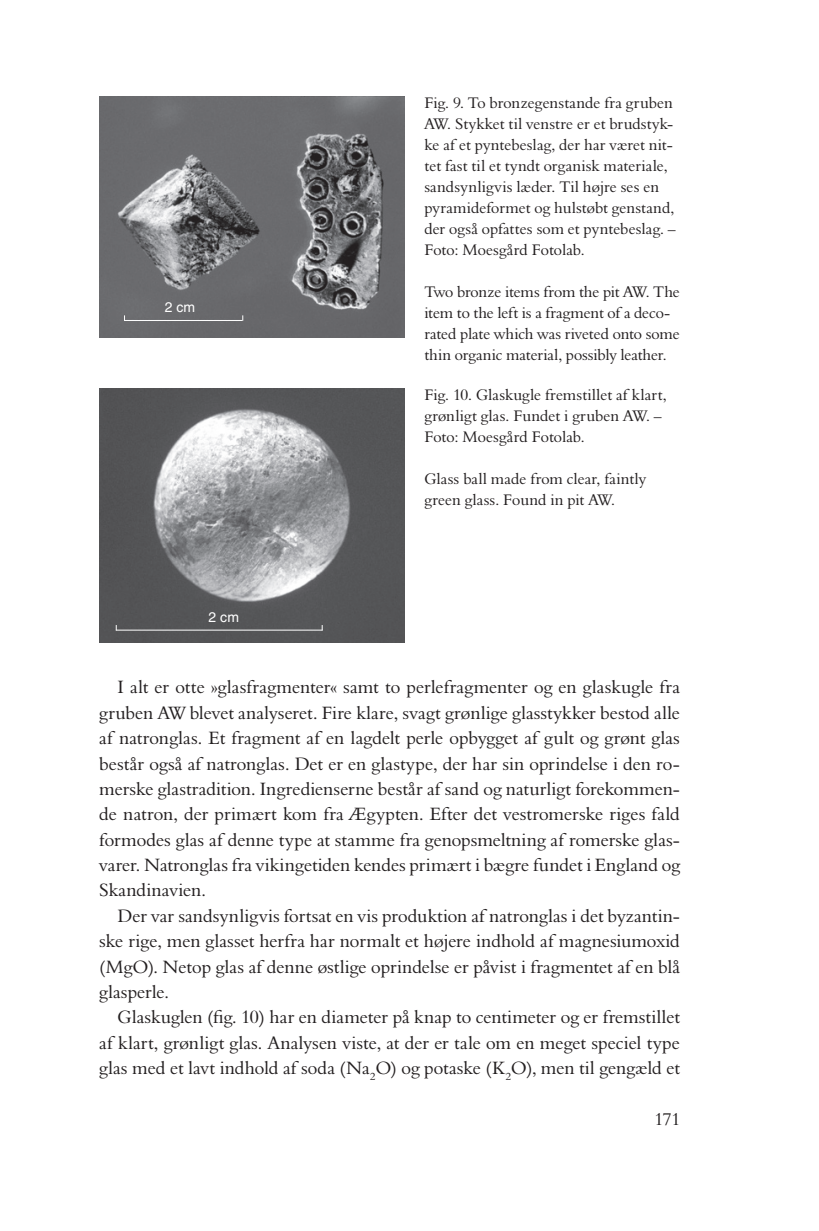
<style>
.page{position:relative;width:819px;height:1231px;background:#fff}
.page>*{position:absolute;margin:0;border:0;box-sizing:border-box;transform-origin:0 0}
.t1{font:18.38px/25.4px "Aldine 401 BT Roman A";color:#231f20;text-align:justify}
.t2{font:17.5px "Aldine 401 BT Roman A";color:#231f20}
.t3{font:15.75px/21px "Aldine 401 BT Roman A";color:#231f20}
.t4{font:14px "Helvetica";color:#fff}
</style>
<div class="page">
<img style="left:99px;top:96px;width:305px;height:242px">
<img style="left:99px;top:388px;width:305px;height:254px">
<hr style="left:124px;top:320px;width:118px;height:1px;background:#fff">
<hr style="left:116px;top:629px;width:206px;height:1px;background:#fff">
<p class="t4" style="left:165px;top:299px;width:32px">2 cm</p>
<p class="t4" style="left:208px;top:609px;width:32px">2 cm</p>
<p class="t3" style="left:424px;top:92px;width:253px">Fig. 9. To bronzegenstande fra gruben AW. Stykket til venstre er et brudstyk&shy;ke af et pyntebeslag, der har været nit&shy;tet fast til et tyndt organisk materiale, sandsynligvis læder. Til højre ses en pyramideformet og hulstøbt genstand, der også opfattes som et pyntebeslag. – Foto: Moesgård Fotolab.</p>
<p class="t3" style="left:424px;top:281px;width:257px">Two bronze items from the pit AW. The item to the left is a fragment of a deco&shy;rated plate which was riveted onto some thin organic material, possibly leather.</p>
<p class="t3" style="left:424px;top:384px;width:244px">Fig. 10. Glaskugle fremstillet af klart, grønligt glas. Fundet i gruben AW. –<br>Foto: Moesgård Fotolab.</p>
<p class="t3" style="left:424px;top:468px;width:223px">Glass ball made from clear, faintly green glass. Found in pit AW.</p>
<p class="t1" style="left:99px;top:674px;width:582px;text-indent:18px">I alt er otte »glasfragmenter« samt to perlefragmenter og en glaskugle fra gruben AW blevet analyseret. Fire klare, svagt grønlige glasstykker bestod alle af natronglas. Et fragment af en lagdelt perle opbygget af gult og grønt glas består også af natronglas. Det er en glastype, der har sin oprindelse i den ro&shy;merske glastradition. Ingredienserne består af sand og naturligt forekommen&shy;de natron, der primært kom fra Ægypten. Efter det vestromerske riges fald formodes glas af denne type at stamme fra genopsmeltning af romerske glas&shy;varer. Natronglas fra vikingetiden kendes primært i bægre fundet i England og Skandinavien.</p>
<p class="t1" style="left:99px;top:902px;width:582px;text-indent:18px">Der var sandsynligvis fortsat en vis produktion af natronglas i det byzantin&shy;ske rige, men glasset herfra har normalt et højere indhold af magnesiumoxid (MgO). Netop glas af denne østlige oprindelse er påvist i fragmentet af en blå glasperle.</p>
<p class="t1" style="left:99px;top:1004px;width:582px;text-indent:18px">Glaskuglen (fig. 10) har en diameter på knap to centimeter og er fremstillet af klart, grønligt glas. Analysen viste, at der er tale om en meget speciel type glas med et lavt indhold af soda (Na<sub>2</sub>O) og potaske (K<sub>2</sub>O), men til gengæld et</p>
<p class="t2" style="left:654px;top:1107px;width:27px">171</p>
</div>
